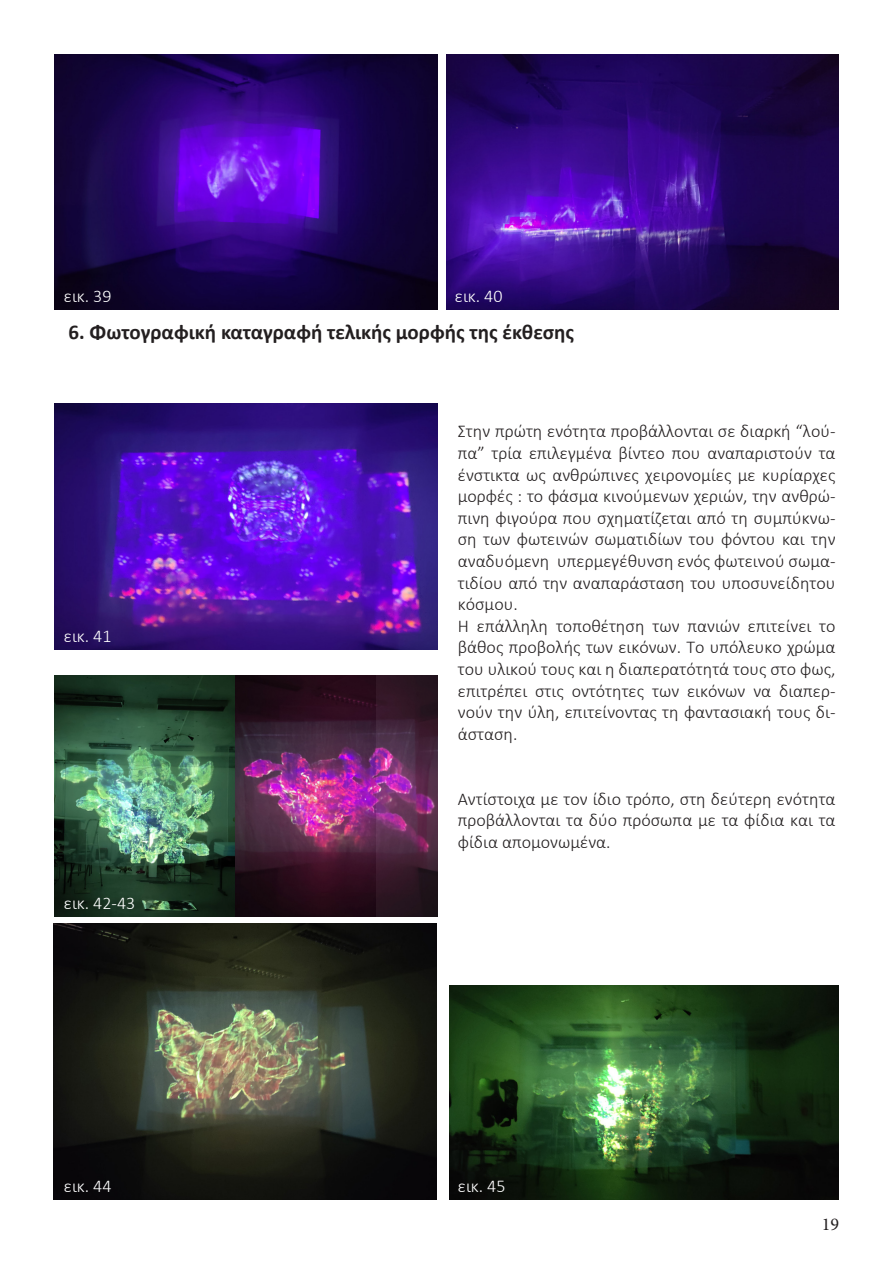
<style>
.page{position:relative;width:893px;height:1263px;background:#fff}
.page>*{position:absolute;margin:0;border:0;box-sizing:border-box;transform-origin:0 0}
.t1{font:700 21px "Calibri";color:#231f20}
.t2{font:300 18px/21.6px "Calibri";color:#231f20;text-align:justify}
.t3{font:300 18px "Calibri";color:#fff}
.t4{font:18px "Minion Pro";color:#231f20}
</style>
<div class="page">
<img style="left:54px;top:676px;width:182px;height:240px">
<img style="left:55px;top:55px;width:382px;height:254px">
<img style="left:446px;top:55px;width:393px;height:254px">
<img style="left:54px;top:403px;width:383px;height:246px">
<img style="left:53px;top:924px;width:383px;height:276px">
<img style="left:449px;top:986px;width:390px;height:214px">
<img style="left:236px;top:676px;width:201px;height:240px">
<p class="t3" style="left:64px;top:285px;width:49px">εικ. 39</p>
<p class="t3" style="left:455px;top:285px;width:49px">εικ. 40</p>
<p class="t1" style="left:69px;top:317px;width:507px">6. Φωτογραφική καταγραφή τελικής μορφής της έκθεσης</p>
<p class="t3" style="left:64px;top:625px;width:49px">εικ. 41</p>
<p class="t3" style="left:64px;top:891px;width:73px">εικ. 42-43</p>
<p class="t2" style="left:458px;top:420px;width:379px">Στην πρώτη ενότητα προβάλλονται σε διαρκή “λού&shy;πα” τρία επιλεγμένα βίντεο που αναπαριστούν τα ένστικτα ως ανθρώπινες χειρονομίες με κυρίαρχες μορφές : το φάσμα κινούμενων χεριών, την ανθρώ&shy;πινη φιγούρα που σχηματίζεται από τη συμπύκνω&shy;ση των φωτεινών σωματιδίων του φόντου και την αναδυόμενη υπερμεγέθυνση ενός φωτεινού σωμα&shy;τιδίου από την αναπαράσταση του υποσυνείδητου κόσμου.</p>
<p class="t2" style="left:458px;top:615px;width:379px">Η επάλληλη τοποθέτηση των πανιών επιτείνει το βάθος προβολής των εικόνων. Το υπόλευκο χρώμα του υλικού τους και η διαπερατότητά τους στο φως,</p>
<p class="t2" style="left:458px;top:680px;width:379px">επιτρέπει στις οντότητες των εικόνων να διαπερ&shy;νούν την ύλη, επιτείνοντας τη φαντασιακή τους δι&shy;άσταση.</p>
<p class="t2" style="left:458px;top:788px;width:379px">Αντίστοιχα με τον ίδιο τρόπο, στη δεύτερη ενότητα προβάλλονται τα δύο πρόσωπα με τα φίδια και τα φίδια απομονωμένα.</p>
<p class="t3" style="left:64px;top:1175px;width:49px">εικ. 44</p>
<p class="t3" style="left:458px;top:1175px;width:49px">εικ. 45</p>
<p class="t4" style="left:822px;top:1212px;width:19px">19</p>
</div>
